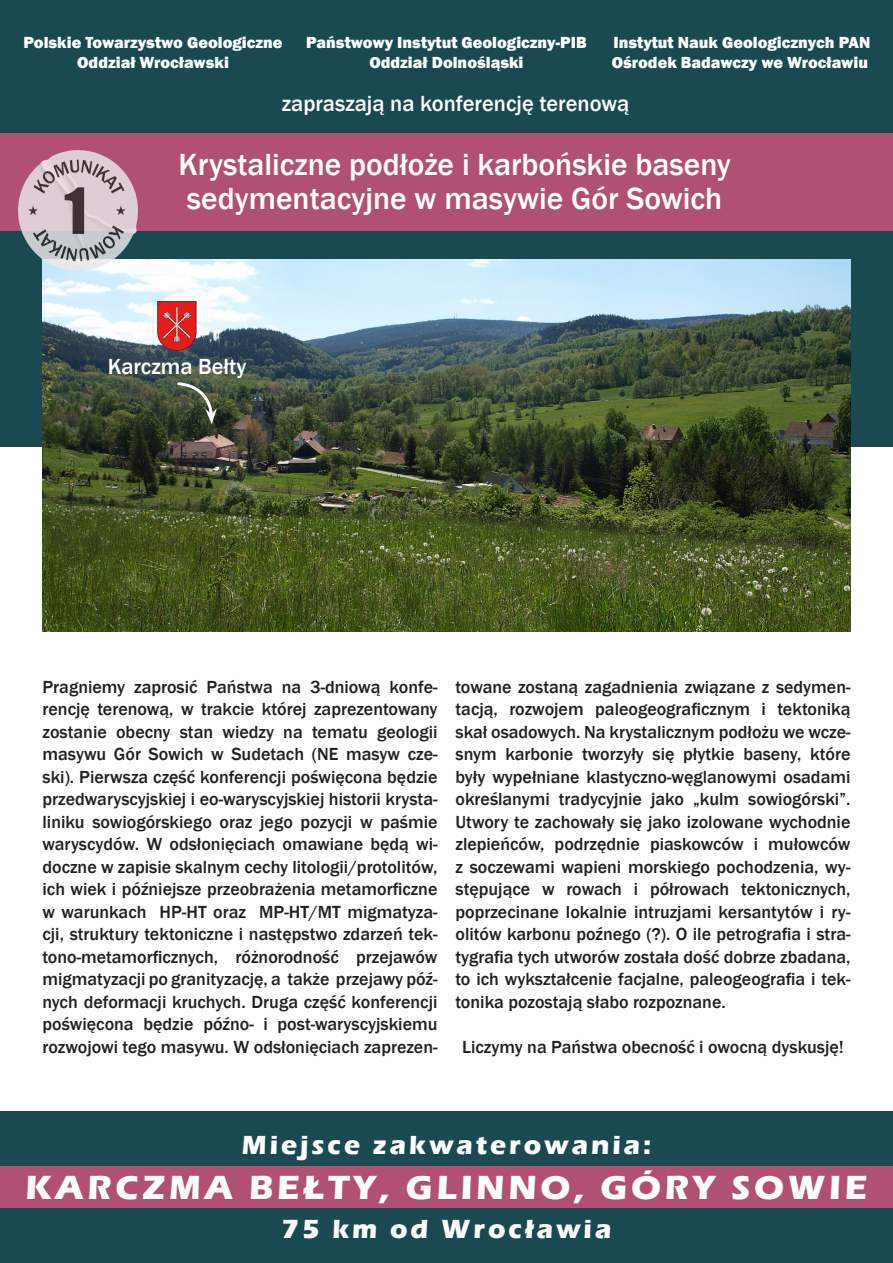
<style>
.page{position:relative;width:893px;height:1263px;background:#fff}
.page>*{position:absolute;margin:0;border:0;box-sizing:border-box;transform-origin:0 0}
.nagłówek{font:700 34.5px "Eras ITC";letter-spacing:.11em;color:#fff}
.tekst{font:500 31.5px "Franklin Gothic";color:#fff}
.nagłówek-2{font:700 27px "Eras ITC";letter-spacing:.11em;color:#fff}
.tekst-2{font:500 22.5px "Franklin Gothic";color:#fff}
.tekst-3{font:500 18px/22.5px "Franklin Gothic";color:#231f20;text-align:justify}
.tekst-4{font:800 16.5px/19.8px "Franklin Gothic";color:#fff;text-align:center}
</style>
<div class="page">
<div style="left:0;top:1111px;width:893px;height:152px;background:#1a4952"></div>
<div style="left:0;top:0;width:893px;height:447px;background:#1a4952"></div>
<img style="left:43px;top:259px;width:807px;height:372px">
<div style="left:0;top:133px;width:893px;height:97px;background:#b05173"></div>
<div style="left:0;top:1166px;width:893px;height:42px;background:#b05173"></div>
<svg style="left:175px;top:380px;width:42px;height:44px;background:#555f4d"></svg>
<img style="left:153px;top:302px;width:48px;height:48px">
<img style="left:18px;top:151px;width:120px;height:119px">
<p class="tekst-4" style="left:24px;top:32px;width:261px">Polskie Towarzystwo Geologiczne</p>
<p class="tekst-4" style="left:77px;top:52px;width:153px">Oddział Wrocławski</p>
<p class="tekst-4" style="left:306px;top:32px;width:282px">Państwowy Instytut Geologiczny-PIB<br>Oddział Dolnośląski</p>
<p class="tekst-4" style="left:613px;top:32px;width:259px">Instytut Nauk Geologicznych PAN</p>
<p class="tekst-4" style="left:612px;top:52px;width:258px">Ośrodek Badawczy we Wrocławiu</p>
<p class="tekst-2" style="left:282px;top:90px;width:349px">zapraszają na konferencję terenową</p>
<p class="tekst" style="left:179px;top:145px;width:554px">Krystaliczne podłoże i karbońskie baseny</p>
<p class="tekst" style="left:187px;top:179px;width:537px">sedymentacyjne w masywie Gór Sowich</p>
<p class="tekst-2" style="left:108px;top:353px;width:140px">Karczma Bełty</p>
<p class="tekst-3" style="left:43px;top:676px;width:396px">Pragniemy zaprosić Państwa na 3-dniową konfe&shy;rencję terenową, w trakcie której zaprezentowany zostanie obecny stan wiedzy na tematu geologii masywu Gór Sowich w Sudetach (NE masyw cze&shy;ski). Pierwsza część konferencji poświęcona będzie przedwaryscyjskiej i eo-waryscyjskiej historii krysta&shy;liniku sowiogórskiego oraz jego pozycji w paśmie waryscydów. W odsłonięciach omawiane będą wi&shy;doczne w zapisie skalnym cechy litologii/protolitów, ich wiek i późniejsze przeobrażenia metamorficzne w warunkach HP-HT oraz MP-HT/MT migmatyza&shy;cji, struktury tektoniczne i następstwo zdarzeń tek&shy;tono-metamorficznych, różnorodność przejawów migmatyzacji po granityzację, a także przejawy póź&shy;nych deformacji kruchych. Druga część konferencji poświęcona będzie późno- i post-waryscyjskiemu rozwojowi tego masywu. W odsłonięciach zaprezen-</p>
<p class="tekst-3" style="left:455px;top:676px;width:396px">towane zostaną zagadnienia związane z sedymen&shy;tacją, rozwojem paleogeograficznym i tektoniką skał osadowych. Na krystalicznym podłożu we wcze&shy;snym karbonie tworzyły się płytkie baseny, które były wypełniane klastyczno-węglanowymi osadami określanymi tradycyjnie jako „kulm sowiogórski”.<br>Utwory te zachowały się jako izolowane wychodnie zlepieńców, podrzędnie piaskowców i mułowców z soczewami wapieni morskiego pochodzenia, wy&shy;stępujące w rowach i półrowach tektonicznych, poprzecinane lokalnie intruzjami kersantytów i ry&shy;olitów karbonu poźnego (?). O ile petrografia i stra&shy;tygrafia tych utworów została dość dobrze zbadana, to ich wykształcenie facjalne, paleogeografia i tek&shy;tonika pozostają słabo rozpoznane.</p>
<p class="tekst-3" style="left:462px;top:1036px;width:383px">Liczymy na Państwa obecność i owocną dyskusję!</p>
<p class="nagłówek-2" style="left:242px;top:1129px;width:411px">Miejsce zakwaterowania:</p>
<p class="nagłówek" style="left:25px;top:1168px;width:844px">KARCZMA BEŁTY, GLINNO, GÓRY SOWIE</p>
<p class="nagłówek-2" style="left:282px;top:1213px;width:331px">75 km od Wrocławia</p>
</div>
